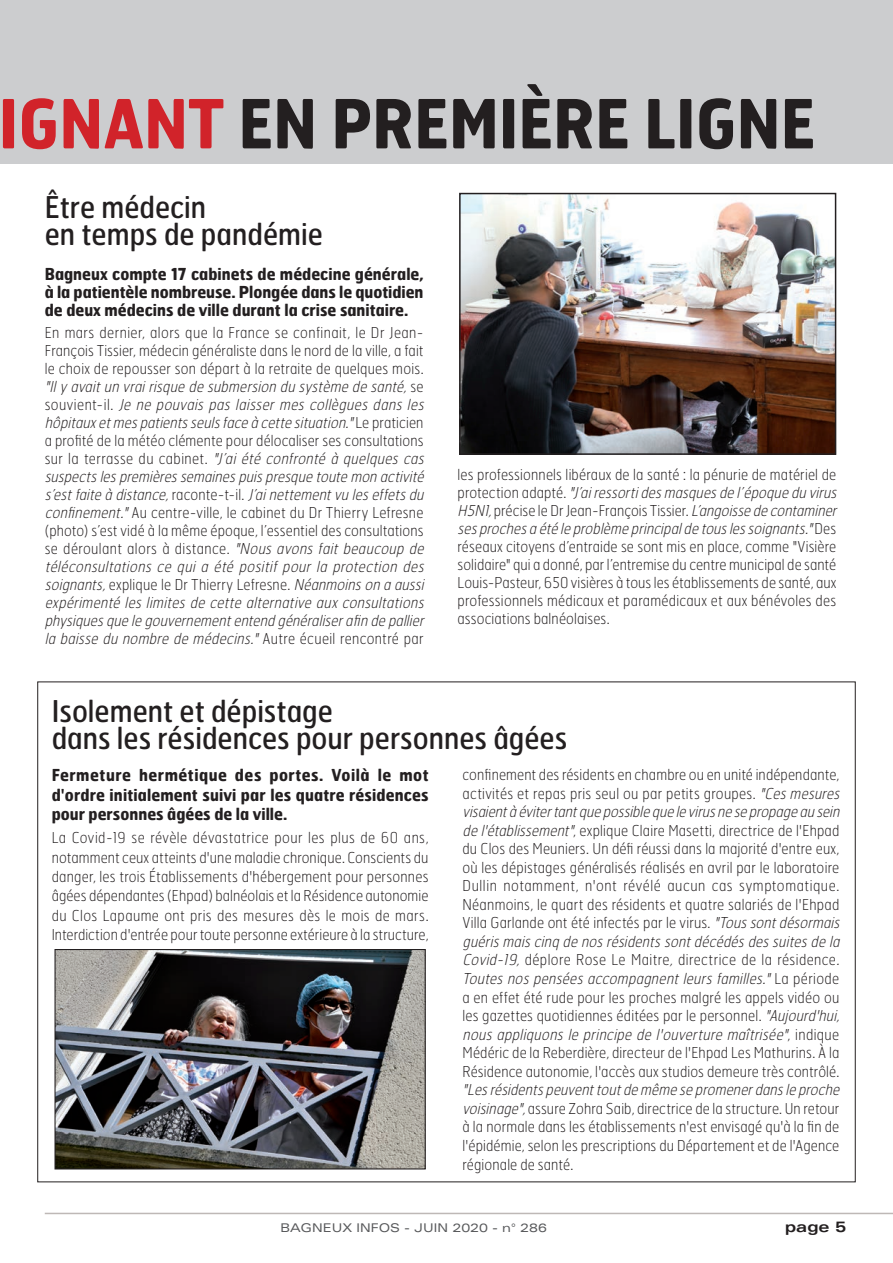
<style>
.page{position:relative;width:893px;height:1263px;background:#fff}
.page>*{position:absolute;margin:0;border:0;box-sizing:border-box;transform-origin:0 0}
.t1{font:700 67.5px "Hermes";color:#231f20;scale:.87 1}
.titre_gras{font:30px/27px "Hermes";color:#231f20;scale:.91 1}
.chapo{font:700 16.5px/19.4px "Hermes";color:#231f20;text-align:justify;scale:.91 1}
.TEXTE_Global{font:100 15px/18.6px "Hermes";letter-spacing:.01em;color:#231f20;scale:.91 1}
.TEXTE_Global-2{font:italic 100 15px/18px "Hermes";color:#231f20;scale:.91 1}
.t2{font:700 expanded 15px "Univers";color:#231f20}
.t3{font:expanded 12px "Univers";color:#57585a}
.s1{color:#d1232a}
.s2{font-style:normal}
.s3{font-style:italic}
</style>
<div class="page">
<hr style="left:45px;top:1213px;width:848px;height:1px;background:#beb8b6">
<div style="left:0;top:0;width:893px;height:163px;background:#cccdcf"></div>
<img style="left:56px;top:951px;width:368px;height:216px">
<div style="left:54px;top:949px;width:372px;height:220px;border:1px solid #231f20"></div>
<img style="left:462px;top:196px;width:371px;height:256px">
<div style="left:459px;top:193px;width:377px;height:262px;border:2px solid #231f20"></div>
<h1 class="t1" style="left:-1px;top:80px;width:940px"><span class="s1">IGNANT</span> EN PREMIÈRE LIGNE</h1>
<p class="titre_gras" style="left:45px;top:192px;width:307px">Être médecin<br>en temps de pandémie</p>
<p class="chapo" style="left:45px;top:264px;width:418px;line-height:18px">Bagneux compte 17 cabinets de médecine générale, à la patientèle nombreuse. Plongée dans le quotidien de deux médecins de ville durant la crise sanitaire.</p>
<p class="TEXTE_Global-2" style="left:45px;top:323px;width:422px"><span class="s2">En mars dernier, alors que la France se confinait, le Dr Jean-François Tissier, médecin généraliste dans le nord de la ville, a fait le choix de repousser son départ à la retraite de quelques mois. </span>"Ilyavaitun vrairisque de submersion du système de santé,<span class="s2">s e s o u v i e n t - i l .</span> Je ne pouvais pas laisser mes collègues dans les hôpitauxetmespatientsseulsfaceà cettesituation."<span class="s2">L e p r a t i c i e n a profité de la météo clémente pour délocaliser ses consultations s u r l a t e r r a s s e d u c a b i n e t .</span> "J’ai été confronté à quelques cas suspectslespremièressemainespuispresquetoutemon activité s’estfaite à distance,<span class="s2">r a c o n t e - t - i l .</span> J’ainettementvu leseffetsdu confinement."<span class="s2">Au centre-ville, le cabinet du Dr Thierry Lefresne (photo) s’est vidé à la même époque, l’essentiel des consultations se déroulant alors à distance.</span> "Nous avons fait beaucoup de téléconsultations ce qui a été positif pour la protection des soignants,<span class="s2">explique le Dr Thierry Lefresne.</span> Néanmoinson a aussi expérimenté les limites de cette alternative aux consultations physiquesquelegouvernemententend généraliserafin depallier la baisse du nombre de médecins." <span class="s2">A u t r e é c u e i l r e n c o n t r é p a r</span></p>
<p class="TEXTE_Global" style="left:458px;top:465px;width:422px;line-height:18px">les professionnels libéraux de la santé : la pénurie de matériel de p r o t e c t i o n a d a p t é . <span class="s3">"J’airessortidesmasquesdel’époquedu virus H5N1,</span>précise le Dr Jean-François Tissier. <span class="s3">L’angoissedecontaminer sesprochesa étéleproblèmeprincipaldetouslessoignants."</span>D e s réseaux citoyens d’entraide se sont mis en place, comme "Visière solidaire" qui a donné, par l’entremise du centre municipal de santé Louis-Pasteur, 650 visières à tous les établissements de santé, aux professionnels médicaux et paramédicaux et aux bénévoles des associations balnéolaises.</p>
<p class="titre_gras" style="left:52px;top:697px;width:568px">Isolement et dépistage<br>dans les résidences pour personnes âgées</p>
<p class="chapo" style="left:52px;top:765px;width:416px">Fermeture hermétique des portes. Voilà le mot d'ordre initialement suivi par les quatre résidences pour personnes âgées de la ville.</p>
<p class="TEXTE_Global" style="left:52px;top:828px;width:416px;line-height:19.4px;text-align:justify">La Covid-19 se révèle dévastatrice pour les plus de 60 ans, notamment ceux atteints d'une maladie chronique. Conscients du danger, les trois Établissements d'hébergement pour personnes âgées dépendantes (Ehpad) balnéolais et la Résidence autonomie du Clos Lapaume ont pris des mesures dès le mois de mars.<br>Interdiction d'entrée pour toute personne extérieure à la structure,</p>
<p class="TEXTE_Global" style="left:463px;top:765px;width:420px">confinement des résidents en chambre ou en unité indépendante, activités et repas pris seul ou par petits groupes. <span class="s3">"Cesmesures visaientàévitertantquepossiblequelevirusnesepropageausein de l'établissement"</span>, explique Claire Masetti, directrice de l'Ehpad du Clos des Meuniers. Un défi réussi dans la majorité d'entre eux, où les dépistages généralisés réalisés en avril par le laboratoire Dullin notamment, n'ont révélé aucun cas symptomatique.<br>Néanmoins, le quart des résidents et quatre salariés de l'Ehpad Villa Garlande ont été infectés par le virus. <span class="s3">"Toussontdésormais guérismaiscinq de nosrésidentssontdécédésdessuitesde la Covid-19,</span> déplore Rose Le Maitre<span class="s3">,</span> directrice de la résidence<span class="s3">.<br>Toutesnospenséesaccompagnentleursfamilles."</span>L a p é r i o d e a en effet été rude pour les proches malgré les appels vidéo ou les gazettes quotidiennes éditées par le personnel. <span class="s3">"Aujourd'hui, nous appliquons le principe de l'ouverture maîtrisée"</span>, i n d i q u e Médéric de la Reberdière, directeur de l'Ehpad Les Mathurins. À la Résidence autonomie, l'accès aux studios demeure très contrôlé. <span class="s3">"Lesrésidentspeuventtoutdemêmesepromenerdansleproche voisinage",</span>assure Zohra Saib, directrice de la structure. Un retour à la normale dans les établissements n'est envisagé qu'à la fin de l'épidémie, selon les prescriptions du Département et de l'Agence régionale de santé.</p>
<p class="t3" style="left:281px;top:1221px;width:268px">BAGNEUX INFOS - JUIN 2020 - n° 286</p>
<p class="t2" style="left:785px;top:1218px;width:63px">page 5</p>
</div>
